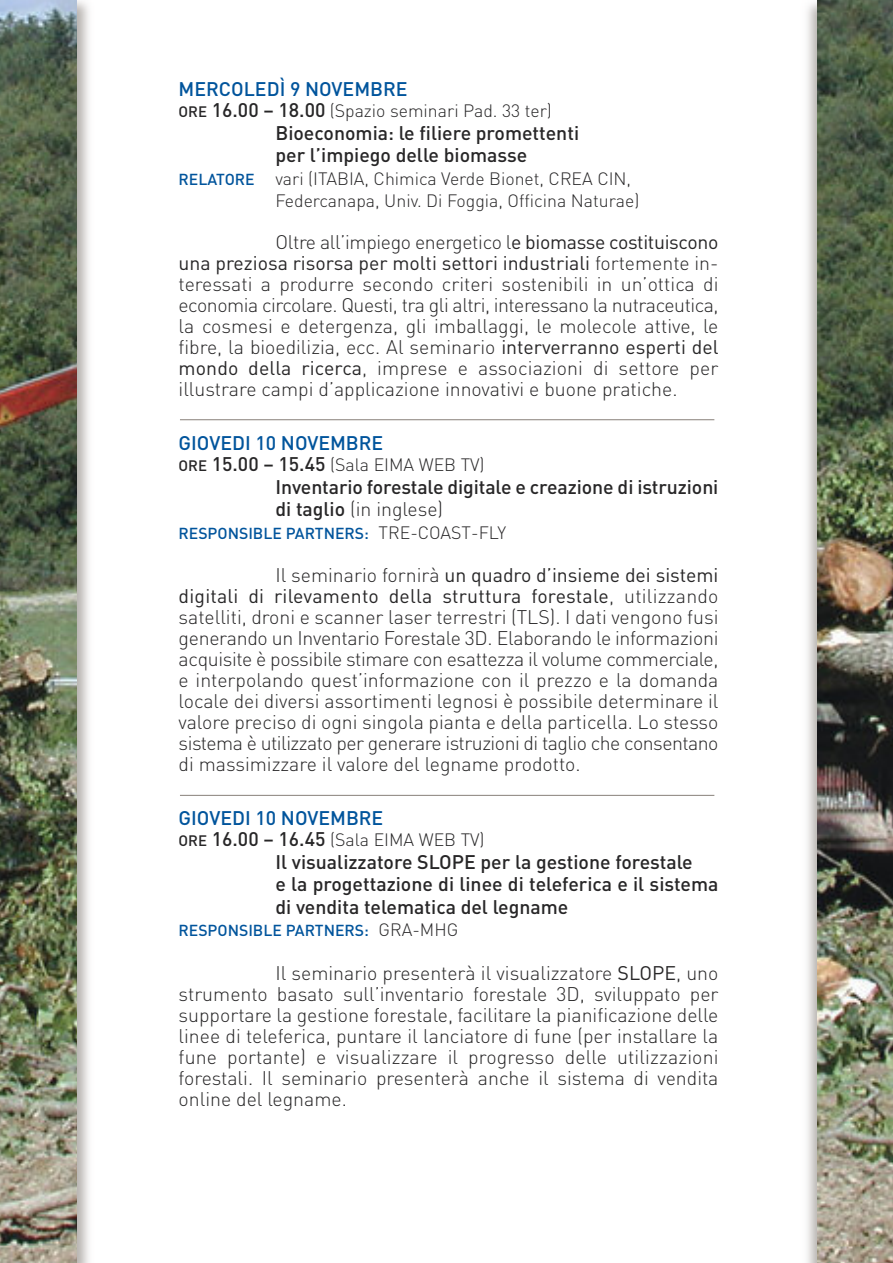
<style>
.page{position:relative;width:893px;height:1263px;background:#fff}
.page>*{position:absolute;margin:0;border:0;box-sizing:border-box;transform-origin:0 0}
.t1{font:300 19.5px/21px "DIN";color:#272627;text-align:justify}
.t2{font:500 19.5px/22.5px "DIN";color:#272627}
.t3{font:500 19.5px "DIN";color:#00549c}
.t4{font:300 17.7px/22.5px "DIN";color:#272627}
.t5{font:500 15.75px "DIN";color:#00549c}
.s1{font-weight:500;font-size:15px}
.s2{font-weight:500;font-size:19.5px}
.s3{font-weight:500;font-size:15.75px;color:#00549c}
.s4{font-weight:400}
.s5{font-weight:300}
.s6{font-weight:300;font-size:17.7px;color:#272627}
</style>
<div class="page">
<img style="left:0;top:0;width:77px;height:1263px">
<img style="left:807px;top:0;width:11px;height:1263px">
<img style="left:818px;top:0;width:75px;height:1263px">
<hr style="left:180px;top:795px;width:534px;height:1px;background:#878079">
<hr style="left:180px;top:419px;width:534px;height:1px;background:#878079">
<p class="t3" style="left:179px;top:78px;width:231px">MERCOLEDÌ 9 NOVEMBRE</p>
<p class="t4" style="left:179px;top:100px;width:375px"><span class="s1">ORE</span> <span class="s2">16.00 – 18.00</span> (Spazio seminari Pad. 33 ter)</p>
<p class="t2" style="left:275px;top:122px;width:305px">Bioeconomia: le filiere promettenti per l’impiego delle biomasse</p>
<p class="t4" style="left:275px;top:167px;width:366px;text-indent:-97px"><span class="s3">RELATORE</span> vari (ITABIA, Chimica Verde Bionet, CREA CIN,<br>Federcanapa, Univ. Di Foggia, Officina Naturae)</p>
<p class="t1" style="left:179px;top:232px;width:541px;text-indent:97px">Oltre all’impiego energetico l<span class="s4">e biomasse costituiscono una preziosa risorsa per molti settori industriali</span> fortemente in&shy;teressati a produrre secondo criteri sostenibili in un’ottica di economia circolare. Questi, tra gli altri, interessano la nutraceutica, la cosmesi e detergenza, gli imballaggi, le molecole attive, le fibre, la bioedilizia, ecc. Al seminario <span class="s4">interverranno esperti del mondo della ricerca</span>, imprese e associazioni di settore per illustrare campi d’applicazione innovativi e buone pratiche.</p>
<p class="t3" style="left:179px;top:432px;width:206px">GIOVEDI 10 NOVEMBRE</p>
<p class="t4" style="left:179px;top:454px;width:308px"><span class="s1">ORE</span> <span class="s2">15.00 – 15.45</span> (Sala EIMA WEB TV)</p>
<p class="t2" style="left:275px;top:476px;width:445px">Inventario forestale digitale e creazione di istruzioni di taglio <span class="s5">(in inglese)</span></p>
<p class="t5" style="left:179px;top:524px;width:329px">RESPONSIBLE PARTNERS: <span class="s6">TRE-COAST-FLY</span></p>
<p class="t1" style="left:179px;top:565px;width:541px;text-indent:97px">Il seminario fornirà <span class="s4">un quadro d’insieme dei sistemi digitali di rilevamento della struttura forestale</span>, utilizzando satelliti, droni e scanner laser terrestri (TLS). I dati vengono fusi generando un Inventario Forestale 3D. Elaborando le informazioni acquisite è possibile stimare con esattezza il volume commerciale, e interpolando quest’informazione con il prezzo e la domanda locale dei diversi assortimenti legnosi è possibile determinare il valore preciso di ogni singola pianta e della particella. Lo stesso sistema è utilizzato per generare istruzioni di taglio che consentano di massimizzare il valore del legname prodotto.</p>
<p class="t3" style="left:179px;top:807px;width:206px">GIOVEDI 10 NOVEMBRE</p>
<p class="t4" style="left:179px;top:829px;width:308px"><span class="s1">ORE</span> <span class="s2">16.00 – 16.45</span> (Sala EIMA WEB TV)</p>
<p class="t2" style="left:275px;top:851px;width:445px">Il visualizzatore SLOPE per la gestione forestale<br>e la progettazione di linee di teleferica e il sistema di vendita telematica del legname</p>
<p class="t5" style="left:179px;top:922px;width:281px">RESPONSIBLE PARTNERS: <span class="s6">GRA-MHG</span></p>
<p class="t1" style="left:179px;top:962px;width:541px;text-indent:97px">Il seminario presenterà il visualizzatore <span class="s4">SLOPE</span>, uno strumento basato sull’inventario forestale 3D, sviluppato per supportare la gestione forestale, facilitare la pianificazione delle linee di teleferica, puntare il lanciatore di fune (per installare la fune portante) e visualizzare il progresso delle utilizzazioni forestali. Il seminario presenterà anche il sistema di vendita online del legname.</p>
</div>
